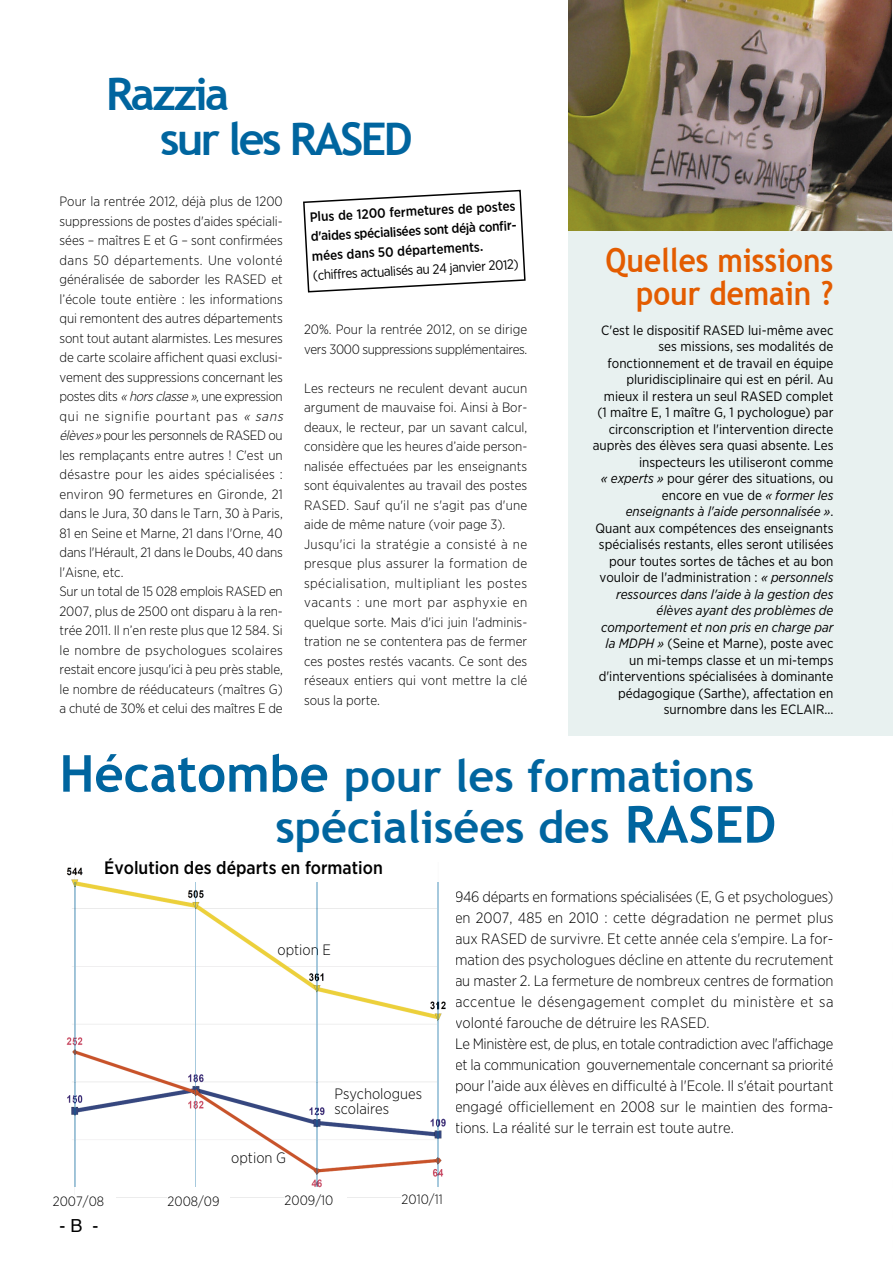
<style>
.page{position:relative;width:893px;height:1263px;background:#fff}
.page>*{position:absolute;margin:0;border:0;box-sizing:border-box;transform-origin:0 0}
.t1{font:700 45px/51px "Trebuchet MS";color:#00659f}
.t2{font:700 45px/45px "Trebuchet MS";letter-spacing:-.06em;color:#00659f}
.t3{font:700 33px/33px "Trebuchet MS";color:#e35c00;text-align:right;scale:.9 1}
.t4{font:500 18px "Gotham Narrow";color:#000}
.t5{font:18px "Helvetica";color:#000}
.t6{font:300 15px/21px "Gotham Narrow";color:#000}
.t7{font:300 13.5px/19.5px "Gotham Narrow";color:#000}
.t8{font:13.5px/16.5px "Gotham Narrow";color:#000;text-align:right}
.t9{font:500 13.5px/19.5px "Gotham Narrow";color:#000}
.t10{font:300 13.5px/19.5px "Gotham Narrow";letter-spacing:-.025em;color:#000}
.s1{font-style:italic}
.s2{font-size:51px}
</style>
<div class="page">
<div style="left:568px;top:222px;width:325px;height:513px;background:#e8f1f0"></div>
<img style="left:568px;top:0;width:324px;height:231px">
<svg style="left:303px;top:189px;width:223px;height:104px"></svg>
<img style="left:66px;top:867px;width:380px;height:331px">
<div style="left:53px;top:1195px;width:62px;height:22px;background:#fff"></div>
<div style="left:168px;top:1195px;width:62px;height:22px;background:#fff"></div>
<div style="left:285px;top:1194px;width:62px;height:22px;background:#fff"></div>
<div style="left:402px;top:1193px;width:62px;height:22px;background:#fff"></div>
<img style="left:75px;top:882px;width:1px;height:304px">
<img style="left:195px;top:882px;width:1px;height:304px">
<img style="left:317px;top:882px;width:1px;height:304px">
<img style="left:438px;top:882px;width:1px;height:304px">
<h1 class="t2" style="left:160px;top:71px;width:254px;text-indent:-54px">Razzia<br>sur les RASED</h1>
<p class="t7" style="left:60px;top:193px;width:227px">Pour la rentrée 2012, déjà plus de 1200 suppressions de postes d'aides spéciali&shy;sées – maîtres E et G – sont confirmées dans 50 départements. Une volonté généralisée de saborder les RASED et l’école toute entière : les informations qui remontent des autres départements sont tout autant alarmistes. Les mesures de carte scolaire affichent quasi exclusi&shy;vement des suppressions concernant les postes dits <span class="s1">«horsclasse»</span>, une expression qui ne signifie pourtant pas <span class="s1">« sans élèves»</span>pour les personnels de RASED ou les remplaçants entre autres ! C'est un désastre pour les aides spécialisées : environ 90 fermetures en Gironde, 21 dans le Jura, 30 dans le Tarn, 30 à Paris, 81 en Seine et Marne, 21 dans l'Orne, 40 dans l'Hérault, 21 dans le Doubs, 40 dans l'Aisne, etc.<br>Sur un total de 15 028 emplois RASED en 2007, plus de 2500 ont disparu à la ren&shy;trée 2011. Il n’en reste plus que 12 584. Si le nombre de psychologues scolaires restait encore jusqu'ici à peu près stable, le nombre de rééducateurs (maîtres G) a chuté de 30% et celui des maîtres E de</p>
<p class="t9" style="left:309px;top:208px;width:211px;rotate:-3deg">Plus de 1200 fermetures de postes d'aides spécialisées sont déjà confi r&shy;mées dans 50 départements.</p>
<p class="t8" style="left:313px;top:268px;width:207px;rotate:-3deg">(chiffres actualisés au 24 janvier 2012)</p>
<p class="t10" style="left:304px;top:321px;width:225px">20%. Pour la rentrée 2012, on se dirige vers 3000 suppressions supplémentaires.</p>
<p class="t7" style="left:304px;top:379px;width:225px">Les recteurs ne reculent devant aucun argument de mauvaise foi. Ainsi à Bor&shy;deaux, le recteur, par un savant calcul, considère que les heures d’aide person&shy;nalisée effectuées par les enseignants sont équivalentes au travail des postes RASED. Sauf qu'il ne s'agit pas d'une aide de même nature (voir page 3).<br>Jusqu'ici la stratégie a consisté à ne presque plus assurer la formation de spécialisation, multipliant les postes vacants : une mort par asphyxie en quelque sorte. Mais d'ici juin l'adminis&shy;tration ne se contentera pas de fermer ces postes restés vacants. Ce sont des réseaux entiers qui vont mettre la clé sous la porte.</p>
<h2 class="t3" style="left:605px;top:243px;width:255px">Quelles missions pour demain ?</h2>
<p class="t8" style="left:593px;top:323px;width:242px">C'est le dispositif RASED lui-même avec ses missions, ses modalités de fonctionnement et de travail en équipe pluridisciplinaire qui est en péril. Au mieux il restera un seul RASED complet (1 maître E, 1 maître G, 1 pychologue) par circonscription et l'intervention directe auprès des élèves sera quasi absente. Les inspecteurs les utiliseront comme<br><span class="s1">« experts »</span> pour gérer des situations, ou encore en vue de <span class="s1">« former les enseignants à l'aide personnalisée »</span>.<br>Quant aux compétences des enseignants spécialisés restants, elles seront utilisées pour toutes sortes de tâches et au bon vouloir de l'administration : <span class="s1">« personnels ressources dans l'aide à la gestion des élèves ayant des problèmes de comportement et non pris en charge par la MDPH »</span> (Seine et Marne), poste avec un mi-temps classe et un mi-temps d'interventions spécialisées à dominante pédagogique (Sarthe), affectation en surnombre dans les ECLAIR...</p>
<h1 class="t1" style="left:276px;top:750px;width:502px;text-indent:-216px"><span class="s2">Hécatombe</span> pour les formations spécialisées des <span class="s2">RASED</span></h1>
<p class="t6" style="left:455px;top:887px;width:380px">946 départs en formations spécialisées (E, G et psychologues) en 2007, 485 en 2010 : cette dégradation ne permet plus aux RASED de survivre. Et cette année cela s'empire. La for&shy;mation des psychologues décline en attente du recrutement au master 2. La fermeture de nombreux centres de formation accentue le désengagement complet du ministère et sa volonté farouche de détruire les RASED.<br>Le Ministère est, de plus, en totale contradiction avec l'affichage et la communication gouvernementale concernant sa priorité pour l’aide aux élèves en difficulté à l'Ecole. Il s'était pourtant engagé officiellement en 2008 sur le maintien des forma&shy;tions. La réalité sur le terrain est toute autre.</p>
<h3 class="t4" style="left:104px;top:861px;width:280px">Évolution des départs en formation</h3>
<p class="t6" style="left:277px;top:940px;width:55px">option E</p>
<p class="t6" style="left:334px;top:1087px;width:89px;line-height:15px">Psychologues scolaires</p>
<p class="t6" style="left:231px;top:1148px;width:56px">option G</p>
<p class="t7" style="left:53px;top:1192px;width:53px">2007/08</p>
<p class="t7" style="left:168px;top:1192px;width:53px">2008/09</p>
<p class="t7" style="left:285px;top:1191px;width:50px">2009/10</p>
<p class="t7" style="left:402px;top:1190px;width:43px">2010/11</p>
<h3 class="t5" style="left:60px;top:1218px;width:40px">-B -</h3>
</div>
